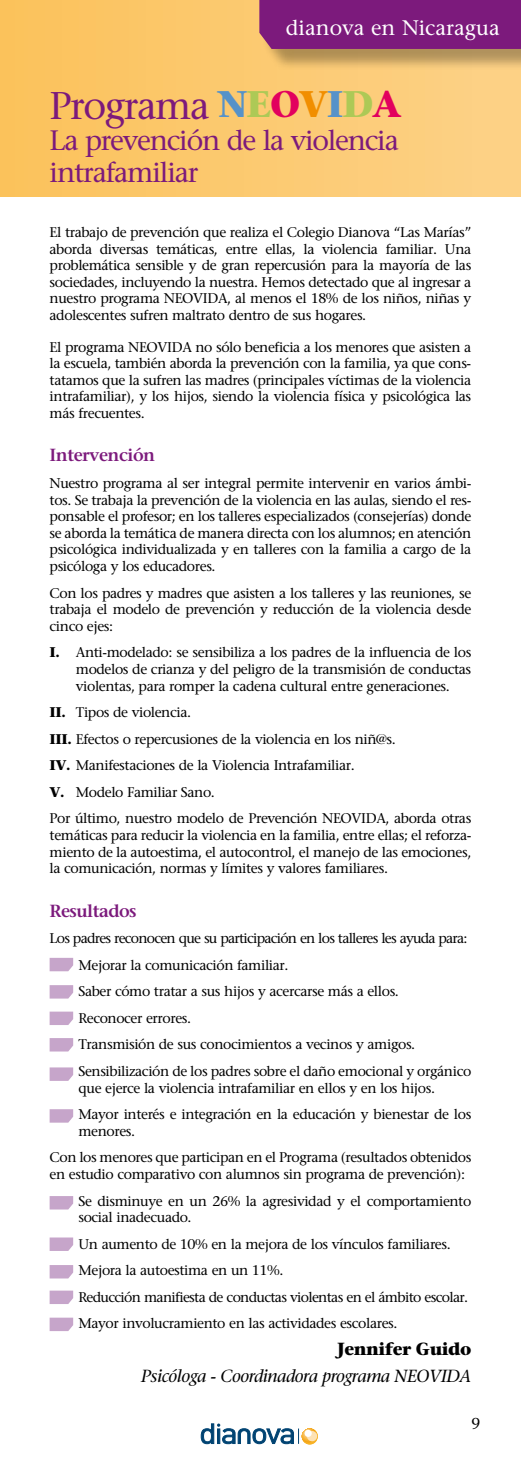
<style>
.page{position:relative;width:521px;height:1474px;background:#fff}
.page>*{position:absolute;margin:0;border:0;box-sizing:border-box;transform-origin:0 0}
.t1{font:500 38.5px "Stone Serif Std";letter-spacing:-.04em;color:#7c1a7c}
.t2{font:500 28px/31.5px "Stone Serif Std";letter-spacing:-.045em;color:#7c1a7c}
.t3{font:500 21px "Stone Serif Std";color:#fff}
.t4{font:italic 500 17.5px "Stone Serif Std";letter-spacing:-.03em;color:#000}
.t5{font:600 17.5px "Stone Serif Std";letter-spacing:-.03em;color:#7c1a7c}
.t6{font:700 17.5px "Stone Serif Std";letter-spacing:-.03em;color:#000}
.t7{font:500 15.75px "Stone Serif Std";color:#000}
.t8{font:500 14px/16.6px "Stone Serif Std";letter-spacing:-.03em;color:#000;text-align:justify}
.s1{font-weight:700;font-size:36.93px;color:#5692c9}
.s2{font-weight:700;font-size:36.93px;color:#adc956}
.s3{font-weight:700;font-size:36.93px;color:#e2005e}
.s4{font-weight:700;font-size:36.93px;color:#f18e00}
.s5{font-weight:700}
</style>
<div class="page">
<div style="left:307px;top:1430px;width:10px;height:11px;background:#fde2b5;border-radius:50%"></div>
<svg style="left:201px;top:1423px;width:113px;height:21px"></svg>
<div style="left:0;top:0;width:521px;height:196px;background:linear-gradient(to right,#fbc25b,#fdd288)"></div>
<div style="left:262px;top:0;width:259px;height:71px;background:#000;opacity:.3"></div>
<div style="left:259px;top:0;width:262px;height:49px;background:#7c1a7c"></div>
<svg style="left:50px;top:957px;width:23px;height:14px"></svg>
<svg style="left:50px;top:985px;width:23px;height:13px"></svg>
<svg style="left:50px;top:1011px;width:23px;height:14px"></svg>
<svg style="left:50px;top:1038px;width:23px;height:13px"></svg>
<svg style="left:50px;top:1067px;width:23px;height:13px"></svg>
<svg style="left:50px;top:1109px;width:23px;height:13px"></svg>
<svg style="left:50px;top:1196px;width:23px;height:13px"></svg>
<svg style="left:50px;top:1237px;width:23px;height:13px"></svg>
<svg style="left:50px;top:1265px;width:23px;height:13px"></svg>
<svg style="left:50px;top:1290px;width:23px;height:13px"></svg>
<svg style="left:50px;top:1317px;width:23px;height:13px"></svg>
<h3 class="t3" style="left:286px;top:16px;width:215px">dianova en Nicaragua</h3>
<h1 class="t1" style="left:50px;top:82px;width:353px">Programa <span class="s1">N</span><span class="s2">E</span><span class="s3">O</span><span class="s4">V</span><span class="s1">I</span><span class="s2">D</span><span class="s3">A</span></h1>
<h2 class="t2" style="left:50px;top:125px;width:351px">La prevención de la violencia intrafamiliar</h2>
<p class="t8" style="left:50px;top:224px;width:423px">El trabajo de prevención que realiza el Colegio Dianova “Las Marías” aborda diversas temáticas, entre ellas, la violencia familiar. Una problemática sensible y de gran repercusión para la mayoría de las sociedades, incluyendo la nuestra. Hemos detectado que al ingresar a nuestro programa NEOVIDA, al menos el 18% de los niños, niñas y adolescentes sufren maltrato dentro de sus hogares.</p>
<p class="t8" style="left:50px;top:338px;width:423px">El programa NEOVIDA no sólo beneficia a los menores que asisten a la escuela, también aborda la prevención con la familia, ya que cons&shy;tatamos que la sufren las madres (principales víctimas de la violencia intrafamiliar), y los hijos, siendo la violencia física y psicológica las más frecuentes.</p>
<p class="t5" style="left:50px;top:445px;width:107px">Intervención</p>
<p class="t8" style="left:50px;top:475px;width:423px">Nuestro programa al ser integral permite intervenir en varios ámbi&shy;tos. Se trabaja la prevención de la violencia en las aulas, siendo el res&shy;ponsable el profesor; en los talleres especializados (consejerías) donde se aborda la temática de manera directa con los alumnos; en atención psicológica individualizada y en talleres con la familia a cargo de la psicóloga y los educadores.</p>
<p class="t8" style="left:50px;top:584px;width:423px">Con los padres y madres que asisten a los talleres y las reuniones, se trabaja el modelo de prevención y reducción de la violencia desde cinco ejes:</p>
<p class="t8" style="left:76px;top:644px;width:397px;text-indent:-26px"><span class="s5">I.</span> Anti-modelado: se sensibiliza a los padres de la influencia de los modelos de crianza y del peligro de la transmisión de conductas violentas, para romper la cadena cultural entre generaciones.</p>
<p class="t8" style="left:50px;top:699px;width:423px;line-height:26.6px;text-align:left"><span class="s5">II.</span> Tipos de violencia.<br><span class="s5">III.</span> Efectos o repercusiones de la violencia en los niñ@s.<br><span class="s5">IV.</span> Manifestaciones de la Violencia Intrafamiliar.<br><span class="s5">V.</span> Modelo Familiar Sano.<br>Por último, nuestro modelo de Prevención NEOVIDA, aborda otras</p>
<p class="t8" style="left:50px;top:827px;width:423px">temáticas para reducir la violencia en la familia, entre ellas; el reforza&shy;miento de la autoestima, el autocontrol, el manejo de las emociones, la comunicación, normas y límites y valores familiares.</p>
<p class="t5" style="left:50px;top:900px;width:89px">Resultados</p>
<p class="t8" style="left:78px;top:925px;width:394px;line-height:26.6px;text-align:left;text-indent:-29px">Los padres reconocen que su participación en los talleres les ayuda para:<br>Mejorar la comunicación familiar.<br>Saber cómo tratar a sus hijos y acercarse más a ellos.<br>Reconocer errores.<br>Transmisión de sus conocimientos a vecinos y amigos.<br>Sensibilización de los padres sobre el daño emocional y orgánico</p>
<p class="t8" style="left:78px;top:1074px;width:394px;line-height:26.6px">que ejerce la violencia intrafamiliar en ellos y en los hijos.<br>Mayor interés e integración en la educación y bienestar de los</p>
<p class="t8" style="left:50px;top:1117px;width:423px;line-height:26.6px;text-indent:29px">menores.<br>Con los menores que participan en el Programa (resultados obtenidos</p>
<p class="t8" style="left:78px;top:1160px;width:394px;line-height:26.6px;text-indent:-29px">en estudio comparativo con alumnos sin programa de prevención):<br>Se disminuye en un 26% la agresividad y el comportamiento</p>
<p class="t8" style="left:78px;top:1203px;width:391px;line-height:26.6px;text-align:left">social inadecuado.<br>Un aumento de 10% en la mejora de los vínculos familiares.<br>Mejora la autoestima en un 11%.<br>Reducción manifiesta de conductas violentas en el ámbito escolar.<br>Mayor involucramiento en las actividades escolares.</p>
<p class="t6" style="left:337px;top:1337px;width:136px">Jennifer Guido</p>
<p class="t4" style="left:141px;top:1365px;width:332px">Psicóloga - Coordinadora programa NEOVIDA</p>
<p class="t7" style="left:471px;top:1413px;width:11px">9</p>
</div>
